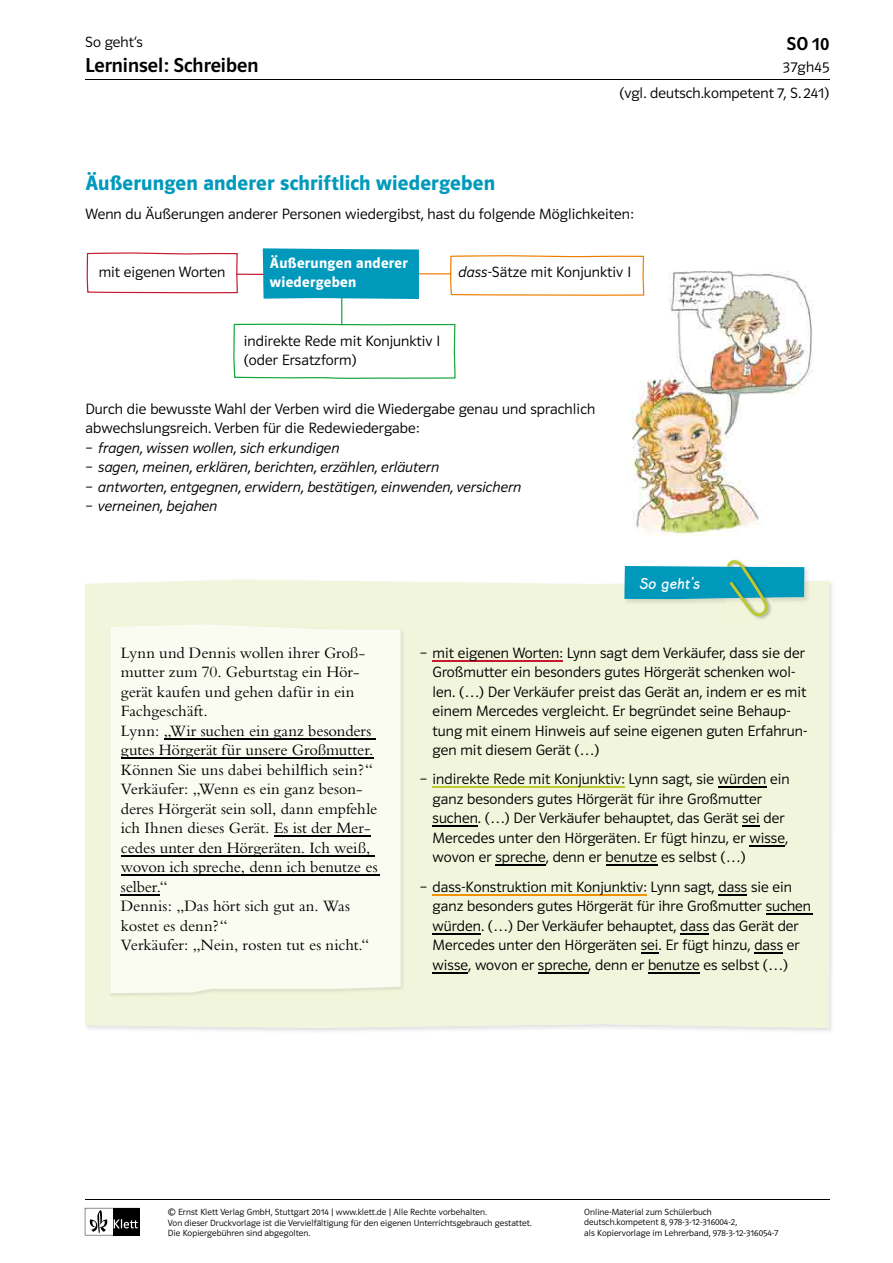
<style>
.page{position:relative;width:893px;height:1263px;background:#fff}
.page>*{position:absolute;margin:0;border:0;box-sizing:border-box;transform-origin:0 0}
.t1{font:21px "Polo ST11 K Hfett";letter-spacing:.01em;color:#0099bc}
.t2{font:20.25px "Polo ST11 K Krftg";color:#000}
.t3{font:18.75px "Polo ST11 K Krftg";color:#000}
.t4{font:16.5px/19.5px "Bembo";letter-spacing:-.005em;color:#000}
.t5{font:700 16.5px "Lemme Script";letter-spacing:.04em;color:#fff}
.t6{font:15px/19.5px "Polo ST11 K Leicht";letter-spacing:.005em;color:#000}
.t7{font:15px/19.5px "Polo ST11 K Leicht Kursiv";letter-spacing:.005em;color:#000}
.t8{font:15px/19.5px "Polo ST11 K Hfett";letter-spacing:.02em;color:#fff}
.t9{font:9px/10.5px "Polo ST11 K Leicht";letter-spacing:.005em;color:#000}
.s1{font-family:"Polo ST11 K Leicht Kursiv"}
.s2{font-family:"Polo ST11 K Leicht"}
</style>
<div class="page">
<svg style="left:85px;top:1208px;width:54px;height:27px"></svg>
<hr style="left:85px;top:79px;width:744px;height:1px;background:#000">
<hr style="left:85px;top:1199px;width:744px;height:1px;background:#000">
<img style="left:631px;top:271px;width:182px;height:264px">
<div style="left:85px;top:580px;width:744px;height:448px;background:#f1f5db"></div>
<img style="left:726px;top:617px;width:46px;height:3px">
<svg style="left:623px;top:560px;width:187px;height:57px;background:#71c2c7"></svg>
<div style="left:110px;top:623px;width:294px;height:373px;background:#e9edd4"></div>
<div style="left:110px;top:624px;width:291px;height:369px;background:#fafbf1"></div>
<hr style="left:433px;top:660px;width:130px;height:1px;background:#c61932">
<hr style="left:433px;top:787px;width:192px;height:1px;background:#bbc935">
<hr style="left:718px;top:787px;width:48px;height:1px;background:#000">
<hr style="left:433px;top:826px;width:45px;height:1px;background:#000">
<svg style="left:742px;top:826px;width:18px;height:1px"></svg>
<hr style="left:749px;top:845px;width:36px;height:1px;background:#000">
<hr style="left:495px;top:865px;width:51px;height:1px;background:#000">
<hr style="left:606px;top:865px;width:51px;height:1px;background:#000">
<hr style="left:433px;top:894px;width:214px;height:1px;background:#f39200">
<svg style="left:718px;top:894px;width:29px;height:1px"></svg>
<hr style="left:766px;top:913px;width:46px;height:2px;background:#000">
<hr style="left:433px;top:933px;width:48px;height:1px;background:#000">
<svg style="left:680px;top:933px;width:29px;height:1px"></svg>
<svg style="left:641px;top:952px;width:18px;height:2px"></svg>
<hr style="left:754px;top:952px;width:29px;height:2px;background:#000">
<hr style="left:433px;top:972px;width:35px;height:1px;background:#000">
<hr style="left:538px;top:972px;width:50px;height:1px;background:#000">
<hr style="left:648px;top:972px;width:52px;height:1px;background:#000">
<hr style="left:164px;top:738px;width:212px;height:1px;background:#000">
<hr style="left:121px;top:757px;width:253px;height:2px;background:#000">
<hr style="left:274px;top:835px;width:97px;height:2px;background:#000">
<hr style="left:121px;top:855px;width:254px;height:1px;background:#000">
<hr style="left:121px;top:874px;width:259px;height:2px;background:#000">
<hr style="left:121px;top:894px;width:39px;height:1px;background:#000">
<hr style="left:236px;top:274px;width:38px;height:1px;background:#c61932">
<svg style="left:450px;top:255px;width:194px;height:41px"></svg>
<svg style="left:87px;top:252px;width:151px;height:41px"></svg>
<svg style="left:233px;top:324px;width:223px;height:55px"></svg>
<hr style="left:408px;top:273px;width:43px;height:1px;background:#ef7d00">
<hr style="left:341px;top:294px;width:1px;height:31px;background:#13a538">
<div style="left:263px;top:248px;width:156px;height:51px;background:#0099bc"></div>
<p class="t6" style="left:85px;top:32px;width:59px">So geht‘s</p>
<p class="t3" style="left:786px;top:33px;width:44px">SO 10</p>
<h2 class="t2" style="left:85px;top:54px;width:175px">Lerninsel: Schreiben</h2>
<p class="t6" style="left:783px;top:58px;width:48px">37gh45</p>
<p class="t6" style="left:619px;top:83px;width:211px">(vgl. deutsch.kompetent 7, S. 241)</p>
<h1 class="t1" style="left:85px;top:171px;width:411px">Äußerungen anderer schriftlich wiedergeben</h1>
<p class="t6" style="left:85px;top:204px;width:550px">Wenn du Äußerungen anderer Personen wiedergibst, hast du folgende Möglichkeiten:</p>
<p class="t8" style="left:270px;top:253px;width:139px">Äußerungen anderer wiedergeben</p>
<p class="t6" style="left:99px;top:263px;width:128px">mit eigenen Worten</p>
<p class="t6" style="left:459px;top:263px;width:174px"><span class="s1">dass</span>-Sätze mit Konjunktiv I</p>
<p class="t6" style="left:244px;top:331px;width:198px">indirekte Rede mit Konjunktiv I (oder Ersatzform)</p>
<p class="t6" style="left:85px;top:399px;width:511px">Durch die bewusste Wahl der Verben wird die Wiedergabe genau und sprachlich abwechslungsreich. Verben für die Redewiedergabe:</p>
<p class="t7" style="left:85px;top:438px;width:437px"><span class="s2">−</span> fragen, wissen wollen, sich erkundigen<br><span class="s2">−</span> sagen, meinen, erklären, berichten, erzählen, erläutern<br><span class="s2">−</span> antworten, entgegnen, erwidern, bestätigen, einwenden, versichern <span class="s2">−</span> verneinen, bejahen</p>
<p class="t5" style="left:640px;top:576px;width:62px">So geht‘s</p>
<p class="t4" style="left:121px;top:642px;width:258px">Lynn und Dennis wollen ihrer Groß&shy;mutter zum 70. Geburtstag ein Hör&shy;gerät kaufen und gehen dafür in ein<br>Fachgeschäft.<br>Lynn: „Wir suchen ein ganz besonders gutes Hörgerät für unsere Großmutter.<br>Können Sie uns dabei behilflich sein?“<br>Verkäufer: „Wenn es ein ganz beson&shy;deres Hörgerät sein soll, dann empfehle ich Ihnen dieses Gerät. Es ist der Mer&shy;cedes unter den Hörgeräten. Ich weiß, wovon ich spreche, denn ich benutze es selber.“<br>Dennis: „Das hört sich gut an. Was kostet es denn?“<br>Verkäufer: „Nein, rosten tut es nicht.“</p>
<p class="t6" style="left:433px;top:643px;width:376px;text-indent:-13px">− mit eigenen Worten: Lynn sagt dem Verkäufer, dass sie der Großmutter ein besonders gutes Hörgerät schenken wol&shy;len. (…) Der Verkäufer preist das Gerät an, indem er es mit einem Mercedes vergleicht. Er begründet seine Behaup&shy;tung mit einem Hinweis auf seine eigenen guten Erfahrun&shy;gen mit diesem Gerät (…)</p>
<p class="t6" style="left:433px;top:770px;width:359px;text-indent:-13px">− indirekte Rede mit Konjunktiv: Lynn sagt, sie würden ein ganz besonders gutes Hörgerät für ihre Großmutter suchen. (…) Der Verkäufer behauptet, das Gerät sei der Mercedes unter den Hörgeräten. Er fügt hinzu, er wisse, wovon er spreche, denn er benutze es selbst (…)</p>
<p class="t6" style="left:433px;top:877px;width:380px;text-indent:-13px">− dass-Konstruktion mit Konjunktiv: Lynn sagt, dass sie ein ganz besonders gutes Hörgerät für ihre Großmutter suchen würden. (…) Der Verkäufer behauptet, dass das Gerät der Mercedes unter den Hörgeräten sei. Er fügt hinzu, dass er wisse, wovon er spreche, denn er benutze es selbst (…)</p>
<p class="t9" style="left:168px;top:1207px;width:365px">© Ernst Klett Verlag GmbH, Stuttgart 2014 | www.klett.de | Alle Rechte vorbehalten.<br>Von dieser Druckvorlage ist die Vervielfältigung für den eigenen Unterrichtsgebrauch gestattet.<br>Die Kopiergebühren sind abgegolten.</p>
<p class="t9" style="left:584px;top:1206px;width:196px">Online-Material zum Schülerbuch deutsch.kompetent 8, 978-3-12-316004-2,<br>als Kopiervorlage im Lehrerband, 978-3-12-316054-7</p>
</div>
